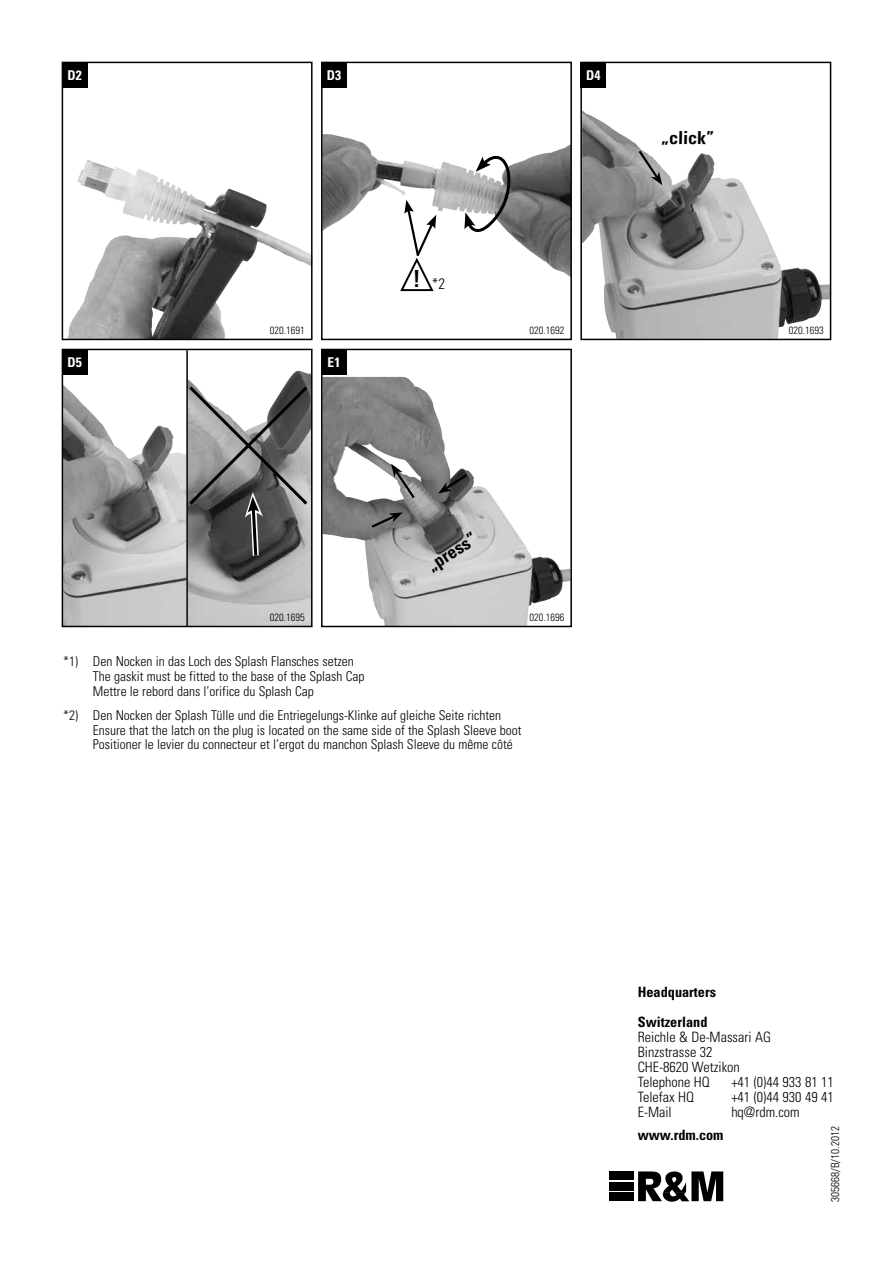
<style>
.page{position:relative;width:893px;height:1263px;background:#fff}
.page>*{position:absolute;margin:0;border:0;box-sizing:border-box;transform-origin:0 0}
.t1{font:700 condensed 18px "Univers LT Std";color:#000}
.t2{font:300 condensed 15px "Univers LT Std";color:#000}
.t3{font:300 condensed 14.25px/15px "Univers LT Std";color:#000}
.t4{font:700 condensed 14.25px/30px "Univers LT Std";color:#000}
.t5{font:300 condensed 13.5px/14.9px "Univers LT Std";color:#000}
.t6{font:700 condensed 13.5px "Univers LT Std";color:#fff}
.t7{font:300 condensed 11.25px "Univers LT Std";color:#000}
.t8{font:300 condensed 10.5px "Univers LT Std";color:#000}
</style>
<div class="page">
<div style="left:62px;top:62px;width:25px;height:25px;background:#000"></div>
<div style="left:581px;top:62px;width:25px;height:25px;background:#000"></div>
<div style="left:321px;top:62px;width:26px;height:25px;background:#000"></div>
<div style="left:62px;top:349px;width:25px;height:25px;background:#000"></div>
<div style="left:321px;top:349px;width:26px;height:25px;background:#000"></div>
<img style="left:68px;top:160px;width:242px;height:177px">
<img style="left:324px;top:134px;width:245px;height:142px">
<svg style="left:464px;top:138px;width:57px;height:108px"></svg>
<svg style="left:399px;top:200px;width:37px;height:92px"></svg>
<img style="left:583px;top:111px;width:245px;height:226px">
<svg style="left:636px;top:148px;width:26px;height:37px"></svg>
<img style="left:188px;top:371px;width:122px;height:253px">
<img style="left:65px;top:387px;width:121px;height:237px">
<svg style="left:188px;top:383px;width:122px;height:179px;background:#7e7e7e"></svg>
<img style="left:324px;top:377px;width:245px;height:247px">
<svg style="left:369px;top:512px;width:34px;height:18px"></svg>
<svg style="left:391px;top:464px;width:26px;height:37px"></svg>
<svg style="left:438px;top:472px;width:32px;height:21px"></svg>
<div style="left:609px;top:1182px;width:24px;height:9px;background:#000"></div>
<div style="left:609px;top:1171px;width:24px;height:9px;background:#000"></div>
<div style="left:609px;top:1192px;width:24px;height:9px;background:#000"></div>
<svg style="left:638px;top:1171px;width:85px;height:31px"></svg>
<div style="left:62px;top:62px;width:251px;height:278px;border:2px solid #000"></div>
<div style="left:321px;top:62px;width:251px;height:278px;border:2px solid #000"></div>
<div style="left:580px;top:62px;width:251px;height:278px;border:2px solid #000"></div>
<div style="left:321px;top:349px;width:251px;height:278px;border:2px solid #000"></div>
<div style="left:62px;top:349px;width:251px;height:278px;border:2px solid #000"></div>
<hr style="left:186px;top:350px;width:2px;height:277px;background:#000">
<p class="t6" style="left:67px;top:67px;width:16px">D2</p>
<p class="t6" style="left:327px;top:67px;width:16px">D3</p>
<p class="t6" style="left:586px;top:67px;width:16px">D4</p>
<h1 class="t1" style="left:661px;top:126px;width:54px;rotate:1deg">„click”</h1>
<p class="t2" style="left:413px;top:275px;width:34px"><sup>!</sup> *2</p>
<p class="t8" style="left:270px;top:324px;width:36px">020.1691</p>
<p class="t8" style="left:529px;top:324px;width:36px">020.1692</p>
<p class="t6" style="left:67px;top:354px;width:16px">D5</p>
<p class="t6" style="left:328px;top:354px;width:14px">E1</p>
<h1 class="t1" style="left:422px;top:558px;width:57px;rotate:-33deg">„press”</h1>
<p class="t8" style="left:270px;top:611px;width:36px">020.1695</p>
<p class="t8" style="left:529px;top:611px;width:36px">020.1696</p>
<p class="t5" style="left:93px;top:654px;width:273px;text-indent:-30px">*1) Den Nocken in das Loch des Splash Flansches setzen<br>The gaskit must be fitted to the base of the Splash Cap<br>Mettre le rebord dans l’orifice du Splash Cap</p>
<p class="t5" style="left:93px;top:707px;width:430px;text-indent:-30px">*2) Den Nocken der Splash Tülle und die Entriegelungs-Klinke auf gleiche Seite richten<br>Ensure that the latch on the plug is located on the same side of the Splash Sleeve boot<br>Positioner le levier du connecteur et l’ergot du manchon Splash Sleeve du même côté</p>
<p class="t8" style="left:789px;top:324px;width:36px">020.1693</p>
<p class="t4" style="left:638px;top:977px;width:80px">Headquarters<br>Switzerland</p>
<p class="t3" style="left:638px;top:1029px;width:135px">Reichle &amp; De-Massari AG<br>Binzstrasse 32<br>CHE-8620 Wetzikon<br>Telephone HQ</p>
<p class="t3" style="left:731px;top:1074px;width:104px">+41 (0)44 933 81 11</p>
<p class="t3" style="left:638px;top:1090px;width:58px">Telefax HQ</p>
<p class="t3" style="left:731px;top:1090px;width:104px">+41 (0)44 930 49 41</p>
<p class="t3" style="left:638px;top:1105px;width:36px">E-Mail</p>
<p class="t3" style="left:731px;top:1105px;width:70px">hq@rdm.com</p>
<p class="t4" style="left:638px;top:1119px;width:87px">www.rdm.com</p>
<p class="t7" style="left:828px;top:1202px;width:77px;rotate:-90deg">305668/B/10.2012</p>
</div>
